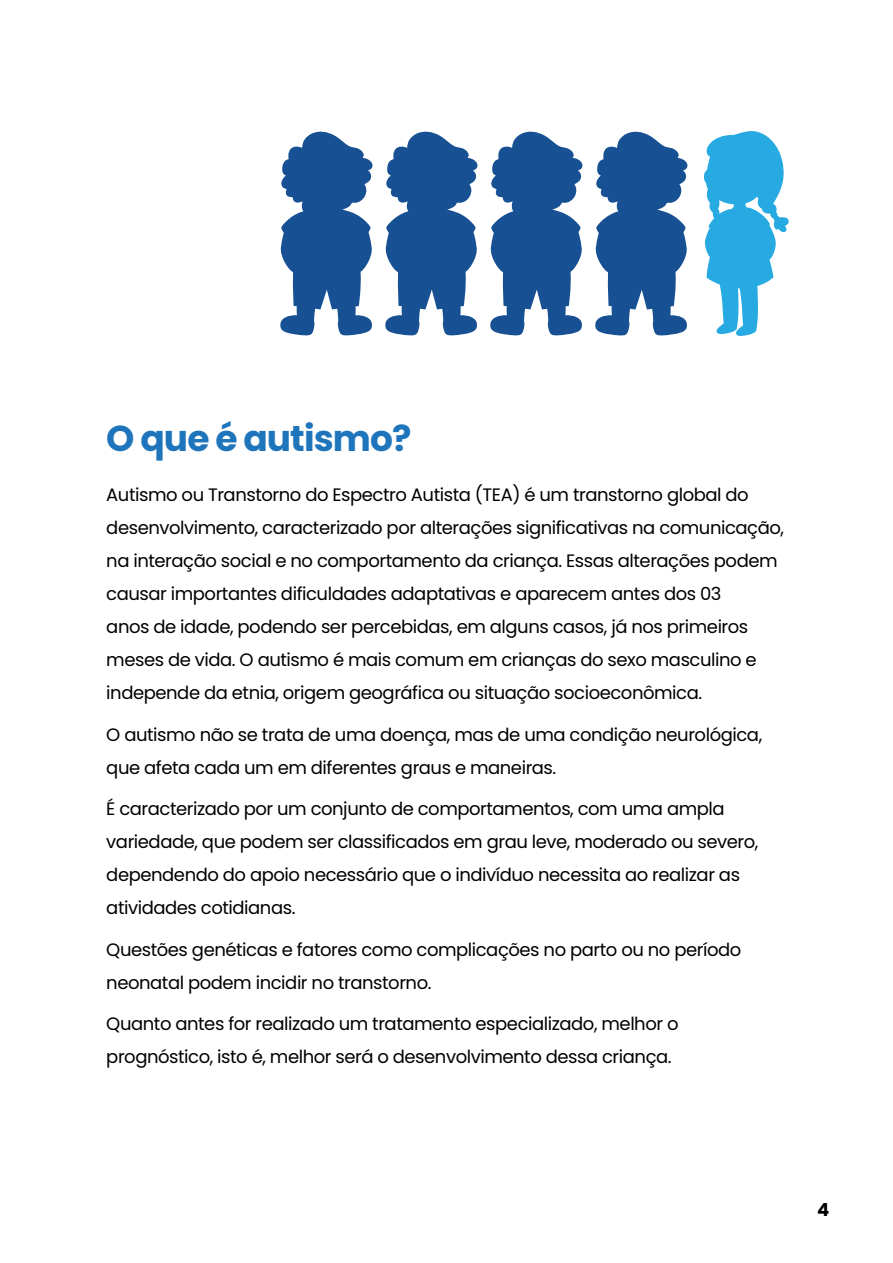
<style>
.page{position:relative;width:893px;height:1263px;background:#fff}
.page>*{position:absolute;margin:0;border:0;box-sizing:border-box;transform-origin:0 0}
.Subtitulo{font:700 36px "Poppins";letter-spacing:-.025em;color:#1f75bb}
.Texto{font:18px/33px "Poppins";letter-spacing:-.025em;color:#000}
.t1{font:700 18px "Poppins";color:#000}
</style>
<div class="page">
<svg style="left:490px;top:131px;width:93px;height:205px"></svg>
<svg style="left:595px;top:131px;width:93px;height:205px"></svg>
<svg style="left:280px;top:131px;width:93px;height:205px"></svg>
<svg style="left:385px;top:131px;width:93px;height:205px"></svg>
<svg style="left:704px;top:131px;width:85px;height:205px"></svg>
<p class="Subtitulo" style="left:106px;top:418px;width:307px">O que é autismo?</p>
<p class="Texto" style="left:106px;top:479px;width:679px">Autismo ou Transtorno do Espectro Autista (TEA) é um transtorno global do desenvolvimento, caracterizado por alterações significativas na comunicação, na interação social e no comportamento da criança. Essas alterações podem causar importantes dificuldades adaptativas e aparecem antes dos 03<br>anos de idade, podendo ser percebidas, em alguns casos, já nos primeiros meses de vida. O autismo é mais comum em crianças do sexo masculino e independe da etnia, origem geográfica ou situação socioeconômica.</p>
<p class="Texto" style="left:106px;top:718px;width:657px">O autismo não se trata de uma doença, mas de uma condição neurológica, que afeta cada um em diferentes graus e maneiras.</p>
<p class="Texto" style="left:106px;top:793px;width:654px">É caracterizado por um conjunto de comportamentos, com uma ampla variedade, que podem ser classificados em grau leve, moderado ou severo, dependendo do apoio necessário que o indivíduo necessita ao realizar as atividades cotidianas.</p>
<p class="Texto" style="left:106px;top:933px;width:636px">Questões genéticas e fatores como complicações no parto ou no período neonatal podem incidir no transtorno.</p>
<p class="Texto" style="left:106px;top:1008px;width:574px">Quanto antes for realizado um tratamento especializado, melhor o prognóstico, isto é, melhor será o desenvolvimento dessa criança.</p>
<p class="t1" style="left:817px;top:1199px;width:14px">4</p>
</div>
